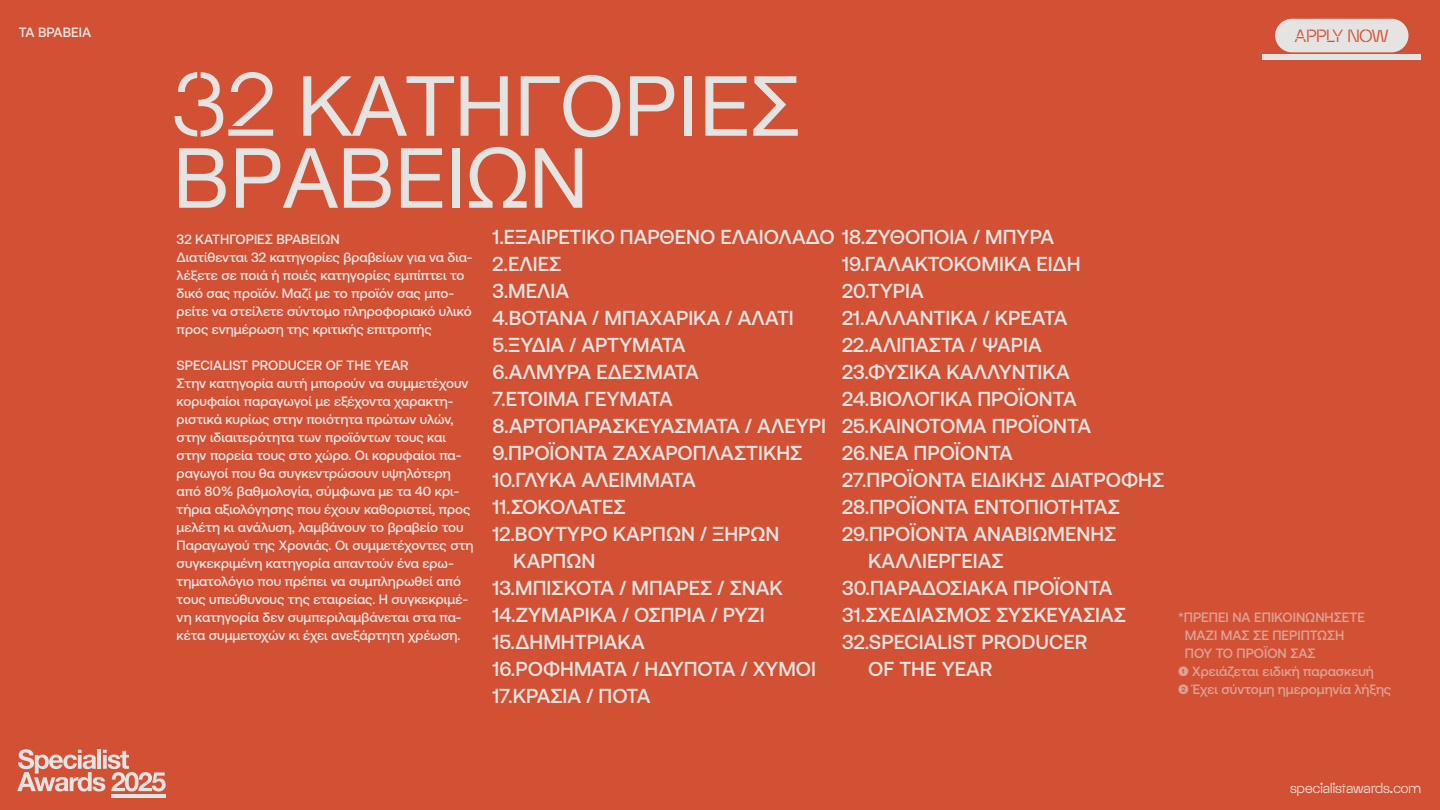
<style>
.page{position:relative;width:1440px;height:810px;background:#d25033}
.page>*{position:absolute;margin:0;border:0;box-sizing:border-box;transform-origin:0 0}
.t1{font:83.25px/72px "Helvetica Neue";color:#e5e4e2}
.t2{font:500 20.25px "Aeonik Pro";color:#e5e4e2}
.t3{font:16.5px "SM Maxeville Constructed";letter-spacing:-.005em;color:#d25033}
.t4{font:500 13.5px/18px "Aeonik Pro";color:#e5e4e2}
.t5{font:500 13.5px "Aeonik Pro";color:#e7f6fa}
.t6{font:13.5px "SM Maxeville Constructed";letter-spacing:-.01em;color:#e5e4e2}
.s1{font-family:"SM Maxeville Constructed"}
</style>
<div class="page">
<svg style="left:17px;top:749px;width:149px;height:43px"></svg>
<hr style="left:111px;top:794px;width:55px;height:4px;background:#e5e4e2">
<div style="left:1262px;top:54px;width:159px;height:6px;background:#e5e4e2"></div>
<div style="left:1275px;top:19px;width:133px;height:33px;background:#e5e4e2;border-radius:17px"></div>
<p class="t4" style="left:19px;top:23px;width:74px">ΤΑ ΒΡΑΒΕΙΑ</p>
<h1 class="t1" style="left:173px;top:75px;width:630px"><span class="s1">32</span> ΚΑΤΗΓΟΡΙΕΣ<br>ΒΡΑΒEΙΩΝ</h1>
<p class="t4" style="left:177px;top:230px;width:298px">32 ΚΑΤΗΓΟΡΊΕΣ ΒΡΑΒΕΊΩΝ<br>Διατίθενται 32 κατηγορίες βραβείων για να δια&shy;λέξετε σε ποιά ή ποιές κατηγορίες εμπίπτει το δικό σας προϊόν. Μαζί με το προϊόν σας μπο&shy;ρείτε να στείλετε σύντομο πληροφοριακό υλικό προς ενημέρωση της κριτικής επιτροπής</p>
<p class="t4" style="left:177px;top:356px;width:298px">SPECIALIST PRODUCER OF THE YEAR<br>Στην κατηγορία αυτή μπορούν να συμμετέχουν κορυφαίοι παραγωγοί με εξέχοντα χαρακτη&shy;ριστικά κυρίως στην ποιότητα πρώτων υλών, στην ιδιαιτερότητα των προϊόντων τους και στην πορεία τους στο χώρο. Οι κορυφαίοι πα&shy;ραγωγοί που θα συγκεντρώσουν υψηλότερη από 80% βαθμολογία, σύμφωνα με τα 40 κρι&shy;τήρια αξιολόγησης που έχουν καθοριστεί, προς μελέτη κι ανάλυση, λαμβάνουν το βραβείο του Παραγωγού της Χρονιάς. Οι συμμετέχοντες στη συγκεκριμένη κατηγορία απαντούν ένα ερω&shy;τηματολόγιο που πρέπει να συμπληρωθεί από τους υπεύθυνους της εταιρείας. Η συγκεκριμέ&shy;νη κατηγορία δεν συμπεριλαμβάνεται στα πα&shy;κέτα συμμετοχών κι έχει ανεξάρτητη χρέωση.</p>
<h2 class="t2" style="left:492px;top:225px;width:563px">1.ΕΞΑΙΡΕΤΙΚO ΠΑΡΘΕΝΟ ΕΛΑΙΟΛΑΔΟ 18.ΖΥΘΟΠΟΙΑ / ΜΠΥΡΑ</h2>
<h2 class="t2" style="left:492px;top:252px;width:70px">2.ΕΛΙΕΣ</h2>
<h2 class="t2" style="left:492px;top:279px;width:78px">3.ΜΕΛΙΑ</h2>
<h2 class="t2" style="left:492px;top:306px;width:303px">4.ΒΟΤΑΝΑ / ΜΠΑΧΑΡΙΚΑ / ΑΛΑΤΙ</h2>
<h2 class="t2" style="left:492px;top:333px;width:195px">5.ΞΥΔΙΑ / ΑΡΤΥΜΑΤΑ</h2>
<h2 class="t2" style="left:492px;top:360px;width:208px">6.ΑΛΜΥΡΑ ΕΔΕΣΜΑΤΑ</h2>
<h2 class="t2" style="left:492px;top:387px;width:182px">7.ΕΤΟΙΜΑ ΓΕΥΜΑΤΑ</h2>
<h2 class="t2" style="left:492px;top:414px;width:335px">8.ΑΡΤΟΠΑΡΑΣΚΕΥΑΣΜΑΤΑ / ΑΛΕΥΡΙ</h2>
<h2 class="t2" style="left:492px;top:441px;width:311px">9.ΠΡΟΪΟΝΤΑ ΖΑΧΑΡΟΠΛΑΣΤΙΚΗΣ</h2>
<h2 class="t2" style="left:492px;top:468px;width:205px">10.ΓΛΥΚΑ ΑΛΕΙΜΜΑΤΑ</h2>
<h2 class="t2" style="left:492px;top:495px;width:135px">11.ΣΟΚΟΛΑΤΕΣ</h2>
<h2 class="t2" style="left:492px;top:522px;width:288px">12.ΒΟΥΤΥΡO ΚΑΡΠΩΝ / ΞΗΡΩΝ</h2>
<h2 class="t2" style="left:513px;top:549px;width:84px">ΚΑΡΠΩΝ</h2>
<h2 class="t2" style="left:492px;top:576px;width:292px">13.ΜΠΙΣΚΟΤΑ / ΜΠΑΡΕΣ / ΣΝΑΚ</h2>
<h2 class="t2" style="left:492px;top:603px;width:274px">14.ΖΥΜΑΡΙΚΑ / ΟΣΠΡΙΑ / ΡΥΖΙ</h2>
<h2 class="t2" style="left:492px;top:630px;width:154px">15.ΔΗΜΗΤΡΙΑΚΑ</h2>
<h2 class="t2" style="left:492px;top:657px;width:325px">16.ΡΟΦΗΜΑΤΑ / ΗΔΥΠΟΤΑ / ΧΥΜΟΙ</h2>
<h2 class="t2" style="left:492px;top:684px;width:159px">17.ΚΡΑΣΙΑ / ΠΟΤΑ</h2>
<h2 class="t2" style="left:842px;top:252px;width:240px">19.ΓΑΛΑΚΤΟΚΟΜΙΚΑ ΕΙΔΗ</h2>
<h2 class="t2" style="left:842px;top:279px;width:83px">20.ΤΥΡΙΑ</h2>
<h2 class="t2" style="left:842px;top:306px;width:227px">21.ΑΛΛΑΝΤΙΚΑ / ΚΡΕΑΤΑ</h2>
<h2 class="t2" style="left:842px;top:333px;width:201px">22.ΑΛΙΠΑΣΤΑ / ΨΑΡΙΑ</h2>
<h2 class="t2" style="left:842px;top:360px;width:229px">23.ΦΥΣΙΚΑ ΚΑΛΛΥΝΤΙΚΑ</h2>
<h2 class="t2" style="left:842px;top:387px;width:236px">24.ΒΙΟΛΟΓΙΚΑ ΠΡΟΪΟΝΤΑ</h2>
<h2 class="t2" style="left:842px;top:414px;width:250px">25.ΚΑΙΝΟΤΟΜΑ ΠΡΟΪΟΝΤΑ</h2>
<h2 class="t2" style="left:842px;top:441px;width:172px">26.ΝΕΑ ΠΡΟΪΟΝΤΑ</h2>
<h2 class="t2" style="left:842px;top:468px;width:324px">27.ΠΡΟΪΟΝΤΑ ΕΙΔΙΚΗΣ ΔΙΑΤΡΟΦΗΣ</h2>
<h2 class="t2" style="left:842px;top:495px;width:279px">28.ΠΡΟΪΟΝΤΑ ΕΝΤΟΠΙΟΤΗΤΑΣ</h2>
<h2 class="t2" style="left:842px;top:522px;width:276px">29.ΠΡΟΪΟΝΤΑ ΑΝΑΒΙΩΜΕΝΗΣ</h2>
<h2 class="t2" style="left:868px;top:549px;width:137px">ΚΑΛΛΙΕΡΓΕΙΑΣ</h2>
<h2 class="t2" style="left:842px;top:576px;width:272px">30.ΠΑΡΑΔΟΣΙΑΚΑ ΠΡΟΪΟΝΤΑ</h2>
<h2 class="t2" style="left:842px;top:603px;width:285px">31.ΣΧΕΔΙΑΣΜΟΣ ΣΥΣΚΕΥΑΣΙΑΣ</h2>
<h2 class="t2" style="left:842px;top:630px;width:247px">32.SPECIALIST PRODUCER</h2>
<h2 class="t2" style="left:868px;top:657px;width:126px">OF THE YEAR</h2>
<p class="t3" style="left:1295px;top:24px;width:96px">APPLY NOW</p>
<p class="t5" style="left:1178px;top:610px;width:187px">*ΠΡΈΠΕΙ ΝΑ ΕΠΙΚΟΙΝΩΝΉΣΕΤΕ</p>
<p class="t5" style="left:1185px;top:628px;width:159px">ΜΑΖΊ ΜΑΣ ΣΕ ΠΕΡΊΠΤΩΣΗ</p>
<p class="t5" style="left:1185px;top:646px;width:132px">ΠΟΥ ΤΟ ΠΡΟΪΌΝ ΣΑΣ</p>
<p class="t5" style="left:1178px;top:664px;width:197px">➊ Χρειάζεται ειδική παρασκευή</p>
<p class="t5" style="left:1178px;top:682px;width:215px">➋ Έχει σύντομη ημερομηνία λήξης</p>
<p class="t6" style="left:1290px;top:778px;width:133px">specialistawards.com</p>
</div>
